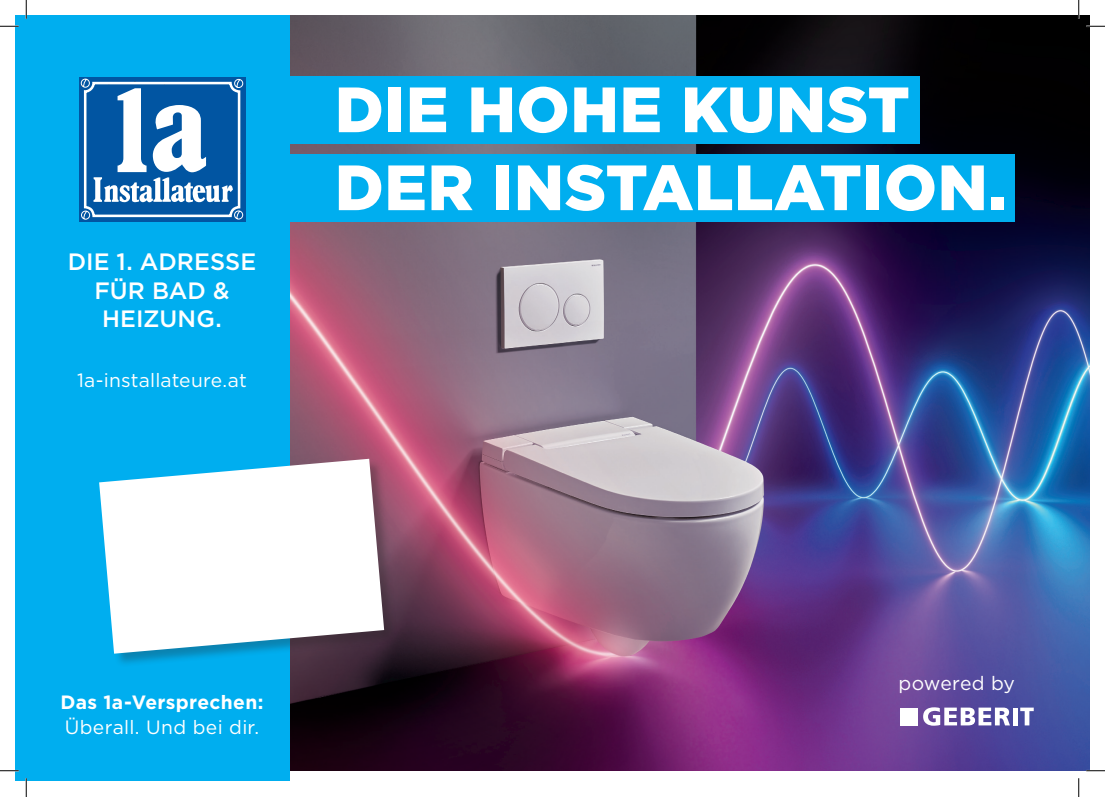
<style>
.page{position:relative;width:1105px;height:797px;background:#fff}
.page>*{position:absolute;margin:0;border:0;box-sizing:border-box;transform-origin:0 0}
.t1{font:900 63.88px/77.9px "Gotham";letter-spacing:.01em;color:#fff}
.t2{font:500 23.62px/28.4px "Gotham";color:#fff;text-align:center}
.t3{font:19.38px "Gotham";letter-spacing:-.005em;color:#fff}
.t4{font:19.25px "Gotham";letter-spacing:.01em;color:#fff}
.t5{font:700 19.25px "Gotham";letter-spacing:.015em;color:#fff}
</style>
<div class="page">
<img style="left:290px;top:16px;width:799px;height:754px">
<svg style="left:923px;top:707px;width:87px;height:18px"></svg>
<div style="left:1013px;top:707px;width:5px;height:18px;background:#fff"></div>
<svg style="left:1020px;top:707px;width:14px;height:18px"></svg>
<div style="left:900px;top:707px;width:18px;height:18px;background:#fff"></div>
<div style="left:179px;top:76px;width:740px;height:67px;background:#00aeef"></div>
<div style="left:230px;top:154px;width:785px;height:67px;background:#00aeef"></div>
<div style="left:16px;top:16px;width:274px;height:765px;background:#00aeef"></div>
<div style="left:79px;top:77px;width:166px;height:144px;background:#0155a2"></div>
<svg style="left:81px;top:78px;width:162px;height:142px"></svg>
<div style="left:99px;top:459px;width:299px;height:208px;background:#231f20;opacity:.3"></div>
<svg style="left:99px;top:459px;width:285px;height:194px;fill:#fff"></svg>
<svg style="left:0;top:25px;width:19px;height:2px"></svg>
<svg style="left:1086px;top:25px;width:19px;height:2px"></svg>
<svg style="left:0;top:770px;width:19px;height:1px"></svg>
<svg style="left:1086px;top:770px;width:19px;height:1px"></svg>
<svg style="left:25px;top:0;width:2px;height:19px"></svg>
<svg style="left:25px;top:778px;width:2px;height:19px"></svg>
<svg style="left:1078px;top:0;width:1px;height:19px"></svg>
<svg style="left:1078px;top:778px;width:1px;height:19px"></svg>
<p class="t2" style="left:68px;top:247px;width:190px">DIE 1. ADRESSE<br>FÜR BAD &amp;<br>HEIZUNG.</p>
<p class="t4" style="left:77px;top:369px;width:171px">1a-installateure.at</p>
<h1 class="t1" style="left:335px;top:69px;width:673px">DIE HOHE KUNST<br>DER INSTALLATION.</h1>
<p class="t5" style="left:60px;top:691px;width:204px">Das 1a-Versprechen:</p>
<p class="t4" style="left:65px;top:716px;width:196px">Überall. Und bei dir.</p>
<p class="t3" style="left:898px;top:672px;width:118px">powered by</p>
</div>
